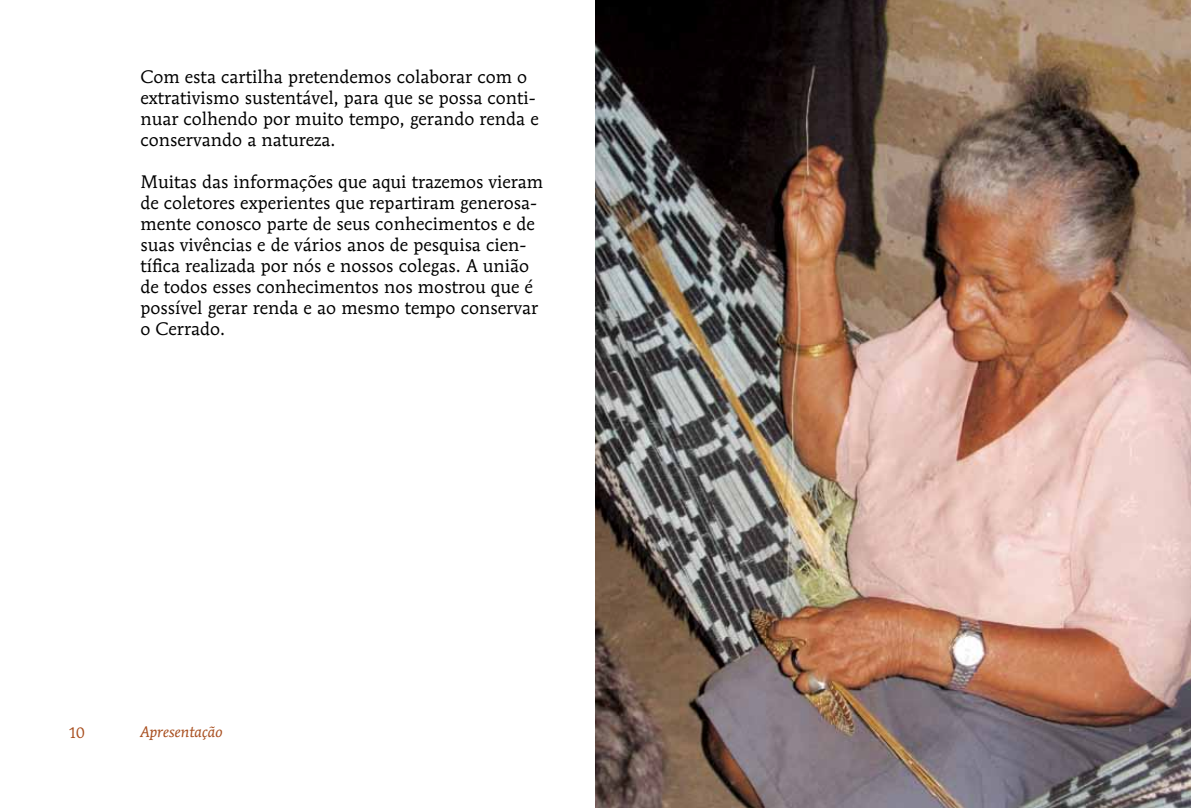
<style>
.page{position:relative;width:1191px;height:808px;background:#fff}
.page>*{position:absolute;margin:0;border:0;box-sizing:border-box;transform-origin:0 0}
.t1{font:18px/21px "Mendoza Roman Std";color:#000}
.t2{font:italic 15px "Mendoza Roman Std";color:#a95021}
.t3{font:15px "Mendoza Roman Std";color:#a95021}
</style>
<div class="page">
<img style="left:595px;top:0;width:596px;height:808px">
<p class="t1" style="left:140px;top:66px;width:400px">Com esta cartilha pretendemos colaborar com o extrativismo sustentável, para que se possa conti&shy;nuar colhendo por muito tempo, gerando renda e conservando a natureza.</p>
<p class="t1" style="left:140px;top:171px;width:404px">Muitas das informações que aqui trazemos vieram de coletores experientes que repartiram generosa&shy;mente conosco parte de seus conhecimentos e de suas vivências e de vários anos de pesquisa cien&shy;tífica realizada por nós e nossos colegas. A união de todos esses conhecimentos nos mostrou que é possível gerar renda e ao mesmo tempo conservar o Cerrado.</p>
<p class="t3" style="left:68px;top:724px;width:18px">10</p>
<p class="t2" style="left:140px;top:722px;width:84px">Apresentação</p>
</div>
